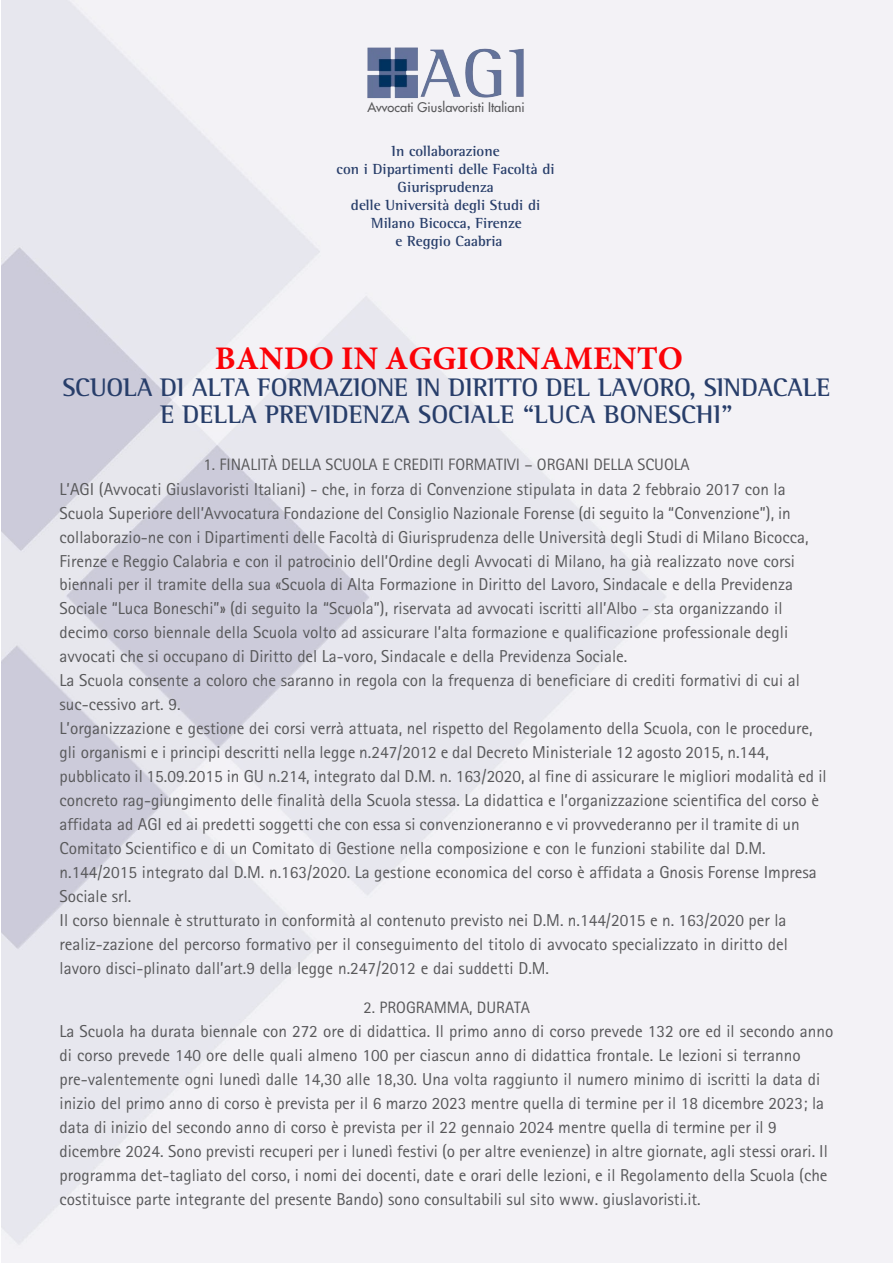
<style>
.page{position:relative;width:893px;height:1263px;background:#fff}
.page>*{position:absolute;margin:0;border:0;box-sizing:border-box;transform-origin:0 0}
.t1{font:700 33px "Minion Pro";color:#fb0207}
.t2{font:700 26.1px/27px "Rotis Semi Serif";letter-spacing:-.01em;color:#283e6a;text-align:center}
.t3{font:17.25px/24px "Rotis Sans Serif";color:#58585a}
.t4{font:16.5px "Rotis Sans Serif";color:#58585a}
.t5{font:700 15px/18px "Rotis Semi Serif";color:#283e6a;text-align:center}
.t6{font:500 13.05px "Futura Std";letter-spacing:.005em;color:#58585a}
</style>
<div class="page">
<img style="left:1px;top:0;width:892px;height:1263px">
<img style="left:367px;top:47px;width:51px;height:51px">
<img style="left:465px;top:48px;width:19px;height:27px">
<p class="t6" style="left:367px;top:99px;width:159px">Avvocati Giuslavoristi Italiani</p>
<p class="t5" style="left:337px;top:141px;width:219px">In collaborazione<br>con i Dipartimenti delle Facoltà di<br>Giurisprudenza<br>delle Università degli Studi di<br>Milano Bicocca, Firenze<br>e Reggio Caabria</p>
<p class="t1" style="left:215px;top:336px;width:470px">BANDO IN AGGIORNAMENTO</p>
<p class="t2" style="left:63px;top:374px;width:770px">SCUOLA DI ALTA FORMAZIONE IN DIRITTO DEL LAVORO, SINDACALE<br>E DELLA PREVIDENZA SOCIALE “LUCA BONESCHI”</p>
<p class="t4" style="left:204px;top:455px;width:488px">1. FINALITÀ DELLA SCUOLA E CREDITI FORMATIVI – ORGANI DELLA SCUOLA</p>
<p class="t3" style="left:60px;top:477px;width:769px">L’AGI (Avvocati Giuslavoristi Italiani) - che, in forza di Convenzione stipulata in data 2 febbraio 2017 con la Scuola Superiore dell’Avvocatura Fondazione del Consiglio Nazionale Forense (di seguito la “Convenzione”), in collaborazio-ne con i Dipartimenti delle Facoltà di Giurisprudenza delle Università degli Studi di Milano Bicocca, Firenze e Reggio Calabria e con il patrocinio dell’Ordine degli Avvocati di Milano, ha già realizzato nove corsi biennali per il tramite della sua «Scuola di Alta Formazione in Diritto del Lavoro, Sindacale e della Previdenza Sociale “Luca Boneschi”» (di seguito la “Scuola”), riservata ad avvocati iscritti all’Albo - sta organizzando il decimo corso biennale della Scuola volto ad assicurare l’alta formazione e qualificazione professionale degli avvocati che si occupano di Diritto del La-voro, Sindacale e della Previdenza Sociale.<br>La Scuola consente a coloro che saranno in regola con la frequenza di beneficiare di crediti formativi di cui al suc-cessivo art. 9.<br>L’organizzazione e gestione dei corsi verrà attuata, nel rispetto del Regolamento della Scuola, con le procedure, gli organismi e i principi descritti nella legge n.247/2012 e dal Decreto Ministeriale 12 agosto 2015, n.144, pubblicato il 15.09.2015 in GU n.214, integrato dal D.M. n. 163/2020, al fine di assicurare le migliori modalità ed il concreto rag-giungimento delle finalità della Scuola stessa. La didattica e l’organizzazione scientifica del corso è affidata ad AGI ed ai predetti soggetti che con essa si convenzioneranno e vi provvederanno per il tramite di un Comitato Scientifico e di un Comitato di Gestione nella composizione e con le funzioni stabilite dal D.M. n.144/2015 integrato dal D.M. n.163/2020. La gestione economica del corso è affidata a Gnosis Forense Impresa Sociale srl.<br>Il corso biennale è strutturato in conformità al contenuto previsto nei D.M. n.144/2015 e n. 163/2020 per la realiz-zazione del percorso formativo per il conseguimento del titolo di avvocato specializzato in diritto del lavoro disci-plinato dall’art.9 della legge n.247/2012 e dai suddetti D.M.</p>
<p class="t4" style="left:363px;top:997px;width:168px">2. PROGRAMMA, DURATA</p>
<p class="t3" style="left:60px;top:1019px;width:775px">La Scuola ha durata biennale con 272 ore di didattica. Il primo anno di corso prevede 132 ore ed il secondo anno di corso prevede 140 ore delle quali almeno 100 per ciascun anno di didattica frontale. Le lezioni si terranno pre-valentemente ogni lunedì dalle 14,30 alle 18,30. Una volta raggiunto il numero minimo di iscritti la data di inizio del primo anno di corso è prevista per il 6 marzo 2023 mentre quella di termine per il 18 dicembre 2023; la data di inizio del secondo anno di corso è prevista per il 22 gennaio 2024 mentre quella di termine per il 9 dicembre 2024. Sono previsti recuperi per i lunedì festivi (o per altre evenienze) in altre giornate, agli stessi orari. Il programma det-tagliato del corso, i nomi dei docenti, date e orari delle lezioni, e il Regolamento della Scuola (che costituisce parte integrante del presente Bando) sono consultabili sul sito www. giuslavoristi.it.</p>
</div>
